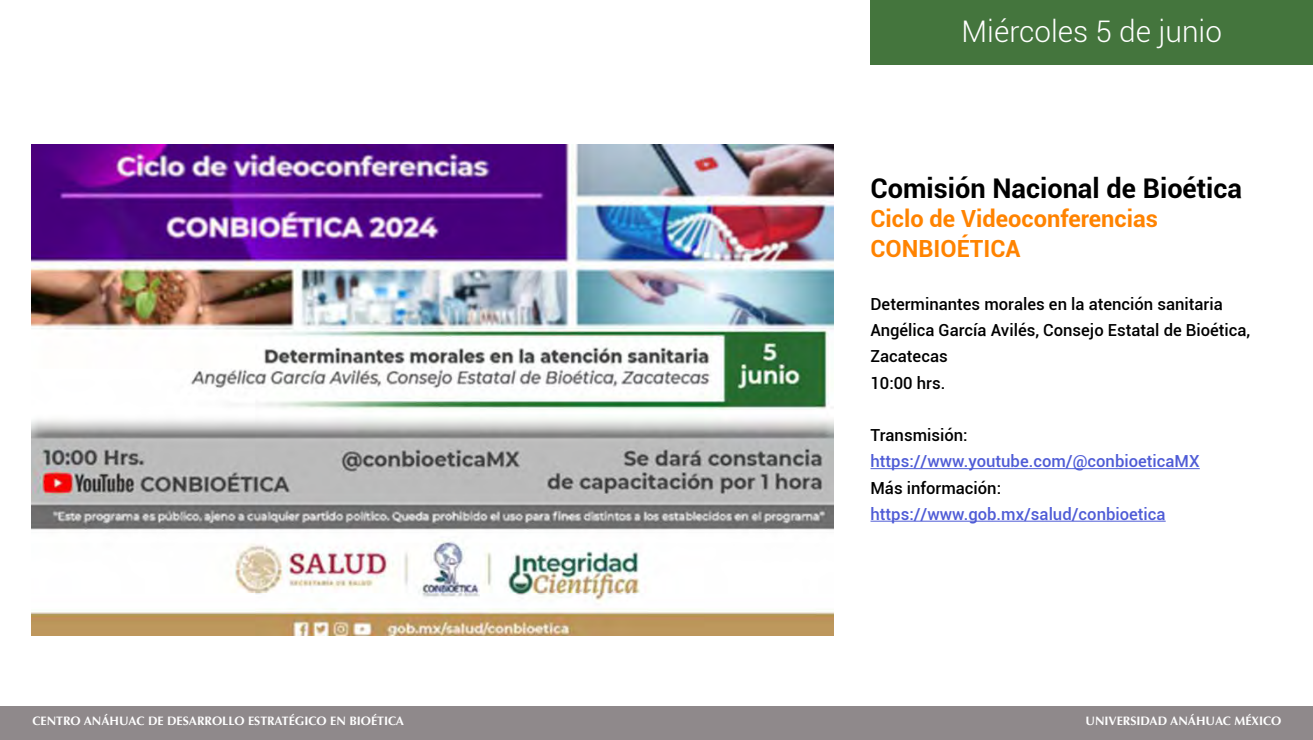
<style>
.page{position:relative;width:1313px;height:740px;background:#fff}
.page>*{position:absolute;margin:0;border:0;box-sizing:border-box;transform-origin:0 0}
.t1{font:300 29.75px "Roboto";color:#fff}
.t2{font:700 27.12px "Roboto";color:#000}
.t3{font:700 23.62px/29.8px "Roboto";color:#ff8300}
.t4{font:500 16.62px/26.2px "Roboto";color:#000}
.t5{font:500 16.62px "Roboto";color:#4f5cd6}
.t6{font:700 12.25px "Optima";color:#fff}
</style>
<div class="page">
<div style="left:0;top:706px;width:1312px;height:33px;background:#8f898b"></div>
<div style="left:870px;top:0;width:442px;height:65px;background:#44753d"></div>
<img style="left:32px;top:144px;width:801px;height:491px">
<hr style="left:870px;top:468px;width:329px;height:1px;background:#4f5cd6">
<hr style="left:870px;top:520px;width:295px;height:1px;background:#4f5cd6">
<h1 class="t1" style="left:961px;top:11px;width:262px">Miércoles 5 de junio</h1>
<h2 class="t2" style="left:870px;top:169px;width:373px">Comisión Nacional de Bioética</h2>
<h3 class="t3" style="left:870px;top:203px;width:289px">Ciclo de Videoconferencias<br>CONBIOÉTICA</h3>
<p class="t4" style="left:870px;top:290px;width:381px">Determinantes morales en la atención sanitaria<br>Angélica García Avilés, Consejo Estatal de Bioética,<br>Zacatecas<br>10:00 hrs.</p>
<p class="t4" style="left:870px;top:421px;width:99px">Transmisión:</p>
<p class="t5" style="left:870px;top:449px;width:331px">https://www.youtube.com/@conbioeticaMX</p>
<p class="t4" style="left:870px;top:474px;width:132px">Más información:</p>
<p class="t5" style="left:870px;top:502px;width:297px">https://www.gob.mx/salud/conbioetica</p>
<p class="t6" style="left:32px;top:714px;width:373px">CENTRO ANÁHUAC DE DESARROLLO ESTRATÉGICO EN BIOÉTICA</p>
<p class="t6" style="left:1085px;top:714px;width:197px">UNIVERSIDAD ANÁHUAC MÉXICO</p>
</div>
